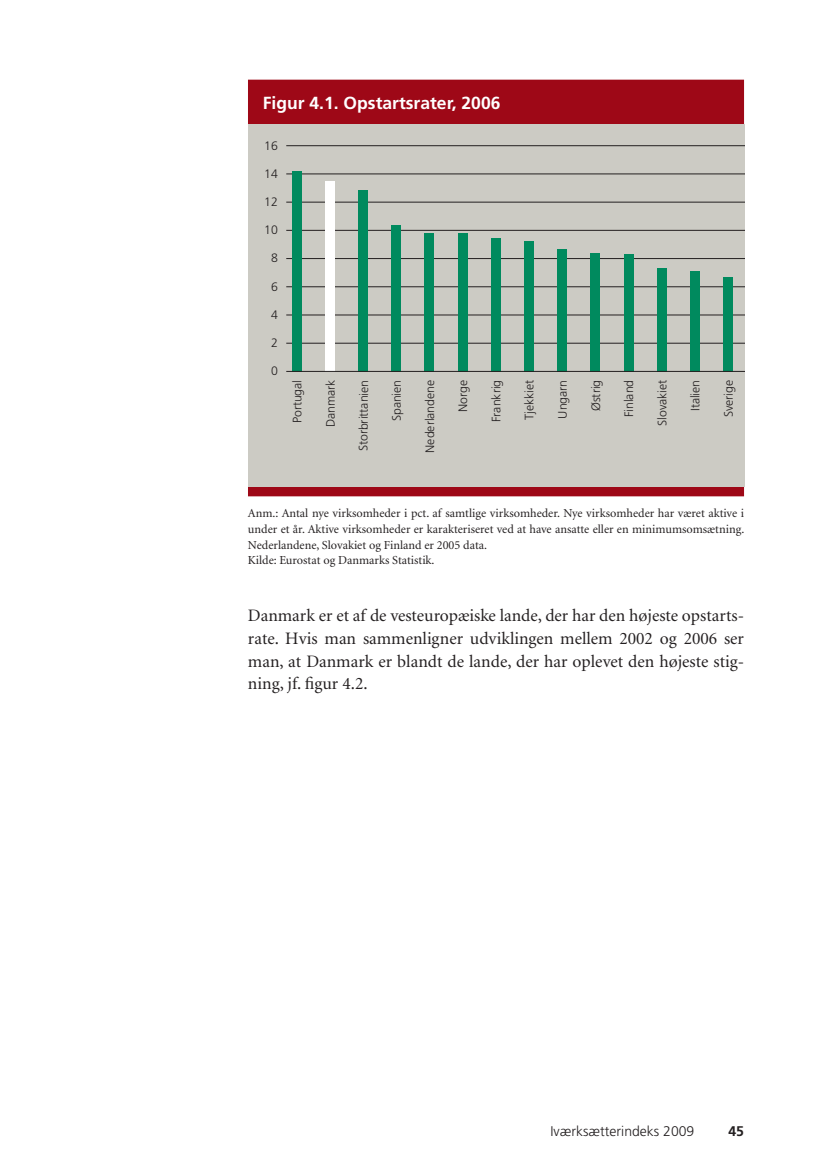
<style>
.page{position:relative;width:833px;height:1176px;background:#fff}
.page>*{position:absolute;margin:0;border:0;box-sizing:border-box;transform-origin:0 0}
.t1{font:17.5px/22.8px "Minion";color:#231f20;text-align:justify}
.t2{font:700 17.5px "Frutiger";color:#fff}
.t3{font:300 14px "Frutiger";color:#231f20}
.t4{font:700 14px "Frutiger";color:#231f20}
.t5{font:12.25px/15.8px "Minion";color:#231f20}
.t6{font:300 12.25px "Frutiger";color:#231f20}
</style>
<div class="page">
<div style="left:248px;top:80px;width:496px;height:416px;background:#9e0817"></div>
<div style="left:248px;top:124px;width:496px;height:362px;background:#cccbc4"></div>
<hr style="left:286px;top:145px;width:458px;height:1px;background:#231f20">
<hr style="left:286px;top:343px;width:458px;height:1px;background:#231f20">
<hr style="left:286px;top:286px;width:458px;height:1px;background:#231f20">
<hr style="left:286px;top:315px;width:458px;height:1px;background:#231f20">
<hr style="left:286px;top:258px;width:458px;height:1px;background:#231f20">
<hr style="left:286px;top:230px;width:458px;height:1px;background:#231f20">
<hr style="left:286px;top:202px;width:458px;height:1px;background:#231f20">
<hr style="left:286px;top:174px;width:458px;height:1px;background:#231f20">
<div style="left:292px;top:171px;width:10px;height:200px;background:#008a5e"></div>
<div style="left:325px;top:181px;width:10px;height:190px;background:#fff"></div>
<div style="left:358px;top:190px;width:10px;height:181px;background:#008a5e"></div>
<div style="left:391px;top:225px;width:10px;height:146px;background:#008a5e"></div>
<div style="left:424px;top:233px;width:10px;height:138px;background:#008a5e"></div>
<div style="left:458px;top:233px;width:10px;height:138px;background:#008a5e"></div>
<div style="left:491px;top:238px;width:10px;height:133px;background:#008a5e"></div>
<div style="left:524px;top:241px;width:10px;height:130px;background:#008a5e"></div>
<div style="left:557px;top:249px;width:10px;height:122px;background:#008a5e"></div>
<div style="left:591px;top:253px;width:9px;height:118px;background:#008a5e"></div>
<div style="left:624px;top:254px;width:10px;height:117px;background:#008a5e"></div>
<div style="left:657px;top:268px;width:10px;height:103px;background:#008a5e"></div>
<div style="left:690px;top:271px;width:10px;height:100px;background:#008a5e"></div>
<div style="left:723px;top:277px;width:10px;height:94px;background:#008a5e"></div>
<hr style="left:286px;top:371px;width:458px;height:1px;background:#231f20">
<h1 class="t2" style="left:263px;top:96px;width:239px">Figur 4.1. Opstartsrater, 2006</h1>
<p class="t6" style="left:264px;top:140px;width:15px">16</p>
<p class="t6" style="left:264px;top:169px;width:15px">14</p>
<p class="t6" style="left:264px;top:197px;width:15px">12</p>
<p class="t6" style="left:264px;top:225px;width:15px">10</p>
<p class="t6" style="left:271px;top:253px;width:8px">8</p>
<p class="t6" style="left:271px;top:281px;width:8px">6</p>
<p class="t6" style="left:271px;top:310px;width:8px">4</p>
<p class="t6" style="left:271px;top:338px;width:8px">2</p>
<p class="t6" style="left:271px;top:366px;width:8px">0</p>
<p class="t6" style="left:292px;top:423px;width:45px;rotate:-90deg">Portugal</p>
<p class="t6" style="left:325px;top:427px;width:49px;rotate:-90deg">Danmark</p>
<p class="t6" style="left:358px;top:451px;width:73px;rotate:-89deg">Storbrittanien</p>
<p class="t6" style="left:392px;top:421px;width:43px;rotate:-90deg">Spanien</p>
<p class="t6" style="left:425px;top:453px;width:74px;rotate:-90deg">Nederlandene</p>
<p class="t6" style="left:458px;top:412px;width:33px;rotate:-90deg">Norge</p>
<p class="t6" style="left:491px;top:422px;width:44px;rotate:-90deg">Frankrig</p>
<p class="t6" style="left:524px;top:420px;width:42px;rotate:-90deg">Tjekkiet</p>
<p class="t6" style="left:558px;top:419px;width:40px;rotate:-90deg">Ungarn</p>
<p class="t6" style="left:591px;top:411px;width:33px;rotate:-90deg">Østrig</p>
<p class="t6" style="left:624px;top:417px;width:39px;rotate:-90deg">Finland</p>
<p class="t6" style="left:657px;top:426px;width:48px;rotate:-90deg">Slovakiet</p>
<p class="t6" style="left:690px;top:411px;width:33px;rotate:-90deg">Italien</p>
<p class="t6" style="left:724px;top:417px;width:39px;rotate:-90deg">Sverige</p>
<p class="t5" style="left:248px;top:506px;width:498px">Anm.: Antal nye virksomheder i pct. af samtlige virksomheder. Nye virksomheder har været aktive i under et år. Aktive virksomheder er karakteriseret ved at have ansatte eller en minimumsomsætning.<br>Nederlandene, Slovakiet og Finland er 2005 data.<br>Kilde: Eurostat og Danmarks Statistik.</p>
<h1 class="t1" style="left:248px;top:606px;width:498px">Danmark er et af de vesteuropæiske lande, der har den højeste opstarts&shy;rate. Hvis man sammenligner udviklingen mellem 2002 og 2006 ser man, at Danmark er blandt de lande, der har oplevet den højeste stig&shy;ning, jf. figur 4.2.</h1>
<p class="t3" style="left:551px;top:1126px;width:145px">Iværksætterindeks 2009</p>
<p class="t4" style="left:728px;top:1126px;width:17px">45</p>
</div>
